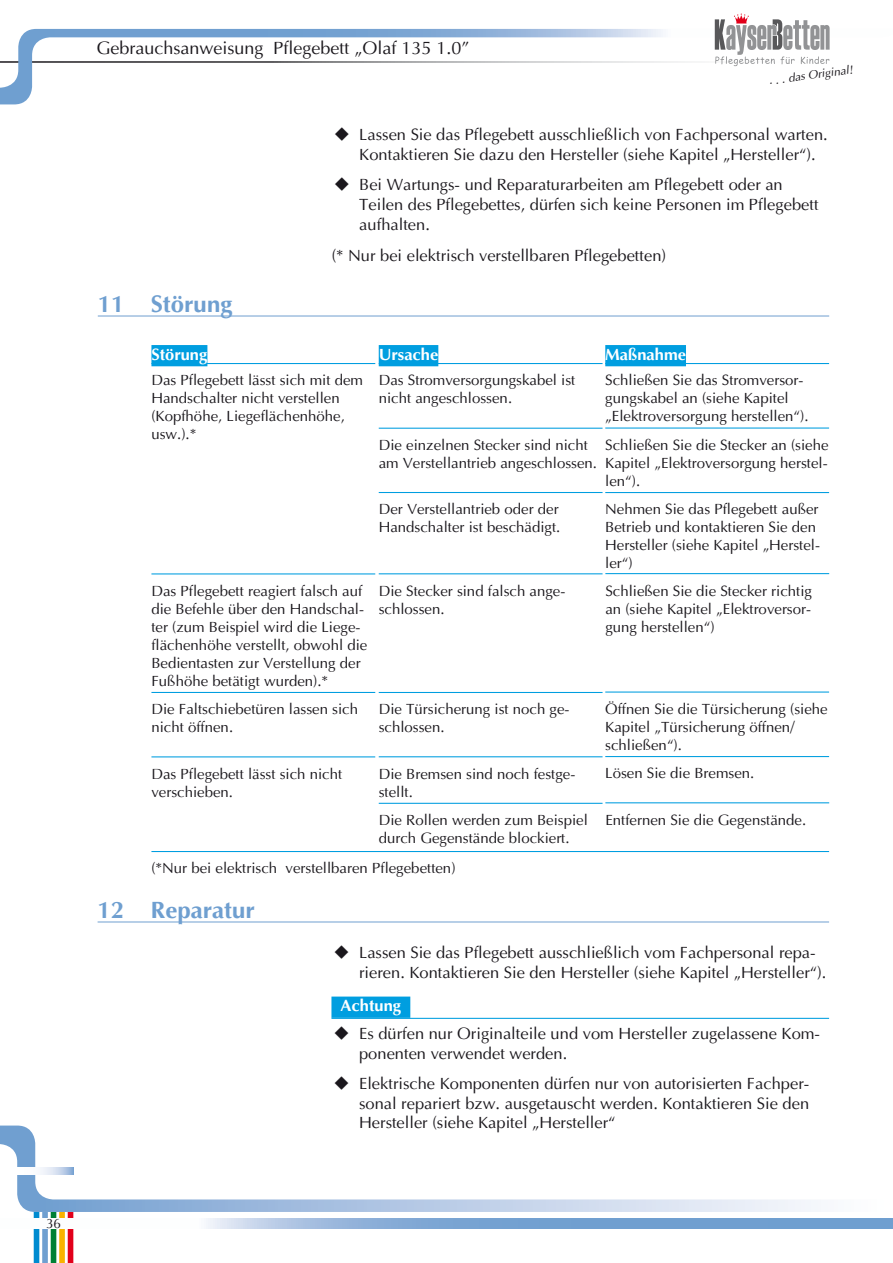
<style>
.page{position:relative;width:893px;height:1263px;background:#fff}
.page>*{position:absolute;margin:0;border:0;box-sizing:border-box;transform-origin:0 0}
.t1{font:700 24px "Ottawa";color:#6f9fd0}
.t2{font:18px "Ottawa Plain";color:#1a171c}
.t3{font:16.5px/19.8px "Ottawa Plain";color:#1a171c}
.t4{font:700 16.5px "Ottawa";color:#fff}
.t5{font:15px/18px "Ottawa Plain";color:#1a171c}
.t6{font:13.5px "Ottawa Plain";color:#1a171c}
.t7{font:italic 11.7px "Ottawa";color:#1a171c}
</style>
<div class="page">
<svg style="left:34px;top:1212px;width:39px;height:51px"></svg>
<svg style="left:34px;top:1218px;width:859px;height:11px"></svg>
<svg style="left:0;top:29px;width:736px;height:75px"></svg>
<svg style="left:0;top:1125px;width:818px;height:87px"></svg>
<svg style="left:0;top:1167px;width:73px;height:7px"></svg>
<svg style="left:714px;top:13px;width:116px;height:53px"></svg>
<hr style="left:98px;top:316px;width:731px;height:1px;background:#6f9fd0">
<div style="left:151px;top:345px;width:56px;height:21px;background:#009ee0"></div>
<hr style="left:151px;top:363px;width:224px;height:1px;background:#009ee0">
<div style="left:605px;top:345px;width:81px;height:21px;background:#009ee0"></div>
<hr style="left:605px;top:363px;width:224px;height:1px;background:#009ee0">
<hr style="left:605px;top:427px;width:224px;height:2px;background:#009ee0">
<hr style="left:605px;top:492px;width:224px;height:1px;background:#009ee0">
<div style="left:379px;top:345px;width:59px;height:21px;background:#009ee0"></div>
<hr style="left:379px;top:363px;width:224px;height:1px;background:#009ee0">
<hr style="left:379px;top:428px;width:224px;height:1px;background:#009ee0">
<hr style="left:379px;top:492px;width:224px;height:1px;background:#009ee0">
<hr style="left:605px;top:573px;width:224px;height:1px;background:#009ee0">
<hr style="left:379px;top:573px;width:224px;height:1px;background:#009ee0">
<hr style="left:151px;top:573px;width:224px;height:1px;background:#009ee0">
<hr style="left:151px;top:692px;width:224px;height:1px;background:#009ee0">
<hr style="left:379px;top:692px;width:224px;height:1px;background:#009ee0">
<hr style="left:605px;top:691px;width:224px;height:2px;background:#009ee0">
<hr style="left:605px;top:756px;width:224px;height:1px;background:#009ee0">
<hr style="left:379px;top:756px;width:224px;height:1px;background:#009ee0">
<hr style="left:379px;top:803px;width:224px;height:1px;background:#009ee0">
<hr style="left:151px;top:756px;width:224px;height:1px;background:#009ee0">
<hr style="left:605px;top:802px;width:224px;height:1px;background:#009ee0">
<hr style="left:151px;top:851px;width:678px;height:1px;background:#009ee0">
<hr style="left:98px;top:922px;width:731px;height:1px;background:#6f9fd0">
<hr style="left:331px;top:1018px;width:498px;height:1px;background:#009ee0">
<div style="left:331px;top:996px;width:79px;height:22px;background:#009ee0"></div>
<p class="t6" style="left:46px;top:1216px;width:16px">36</p>
<p class="t2" style="left:96px;top:38px;width:375px">Gebrauchsanweisung Pflegebett „Olaf 135 1.0”</p>
<p class="t7" style="left:768px;top:74px;width:86px;rotate:-8deg">. . . das Original!</p>
<p class="t3" style="left:359px;top:125px;width:470px">Lassen Sie das Pflegebett ausschließlich von Fachpersonal warten.<br>Kontaktieren Sie dazu den Hersteller (siehe Kapitel „Hersteller“).</p>
<p class="t3" style="left:359px;top:175px;width:461px">Bei Wartungs- und Reparaturarbeiten am Pflegebett oder an<br>Teilen des Pflegebettes, dürfen sich keine Personen im Pflegebett aufhalten.</p>
<p class="t3" style="left:332px;top:246px;width:336px">(* Nur bei elektrisch verstellbaren Pflegebetten)</p>
<h1 class="t1" style="left:98px;top:288px;width:136px">11 Störung</h1>
<p class="t4" style="left:151px;top:344px;width:57px">Störung</p>
<p class="t5" style="left:151px;top:371px;width:213px">Das Pflegebett lässt sich mit dem<br>Handschalter nicht verstellen (Kopfhöhe, Liegeflächenhöhe, usw.).*</p>
<p class="t4" style="left:379px;top:344px;width:61px">Ursache</p>
<p class="t5" style="left:379px;top:371px;width:198px">Das Stromversorgungskabel ist nicht angeschlossen.</p>
<p class="t5" style="left:379px;top:436px;width:220px">Die einzelnen Stecker sind nicht am Verstellantrieb angeschlossen.</p>
<p class="t5" style="left:379px;top:500px;width:183px">Der Verstellantrieb oder der<br>Handschalter ist beschädigt.</p>
<p class="t4" style="left:605px;top:344px;width:82px">Maßnahme</p>
<p class="t5" style="left:605px;top:371px;width:205px">Schließen Sie das Stromversor&shy;gungskabel an (siehe Kapitel „Elektroversorgung herstellen“).</p>
<p class="t5" style="left:605px;top:436px;width:225px;text-align:justify">Schließen Sie die Stecker an (siehe Kapitel „Elektroversorgung herstel&shy;len“).</p>
<p class="t5" style="left:605px;top:500px;width:216px">Nehmen Sie das Pflegebett außer<br>Betrieb und kontaktieren Sie den<br>Hersteller (siehe Kapitel „Herstel&shy;ler“)</p>
<p class="t5" style="left:605px;top:581px;width:208px;text-align:justify">Schließen Sie die Stecker richtig an (siehe Kapitel „Elektroversor&shy;gung herstellen“)</p>
<p class="t5" style="left:379px;top:582px;width:188px">Die Stecker sind falsch ange&shy;schlossen.</p>
<p class="t5" style="left:151px;top:582px;width:217px">Das Pflegebett reagiert falsch auf die Befehle über den Handschal&shy;ter (zum Beispiel wird die Liege&shy;flächenhöhe verstellt, obwohl die Bedientasten zur Verstellung der Fußhöhe betätigt wurden).*</p>
<p class="t5" style="left:151px;top:700px;width:208px">Die Faltschiebetüren lassen sich nicht öffnen.</p>
<p class="t5" style="left:379px;top:700px;width:192px">Die Türsicherung ist noch ge&shy;schlossen.</p>
<p class="t5" style="left:605px;top:700px;width:224px">Öffnen Sie die Türsicherung (siehe<br>Kapitel „Türsicherung öffnen/ schließen“).</p>
<p class="t5" style="left:379px;top:765px;width:198px">Die Bremsen sind noch festge-</p>
<p class="t5" style="left:605px;top:764px;width:151px">Lösen Sie die Bremsen.</p>
<p class="t5" style="left:379px;top:777px;width:211px;line-height:28.5px">stellt.<br>Die Rollen werden zum Beispiel</p>
<p class="t5" style="left:379px;top:829px;width:192px">durch Gegenstände blockiert.</p>
<p class="t5" style="left:151px;top:765px;width:192px">Das Pflegebett lässt sich nicht verschieben.</p>
<p class="t5" style="left:605px;top:811px;width:202px">Entfernen Sie die Gegenstände.</p>
<p class="t5" style="left:151px;top:859px;width:306px">(*Nur bei elektrisch verstellbaren Pflegebetten)</p>
<h1 class="t1" style="left:98px;top:894px;width:159px">12 Reparatur</h1>
<p class="t3" style="left:359px;top:943px;width:469px">Lassen Sie das Pflegebett ausschließlich vom Fachpersonal repa&shy;rieren. Kontaktieren Sie den Hersteller (siehe Kapitel „Hersteller“).</p>
<p class="t4" style="left:341px;top:995px;width:62px">Achtung</p>
<p class="t3" style="left:359px;top:1023px;width:462px">Es dürfen nur Originalteile und vom Hersteller zugelassene Kom&shy;ponenten verwendet werden.</p>
<p class="t3" style="left:359px;top:1073px;width:452px;text-align:justify">Elektrische Komponenten dürfen nur von autorisierten Fachper&shy;sonal repariert bzw. ausgetauscht werden. Kontaktieren Sie den Hersteller (siehe Kapitel „Hersteller“</p>
</div>
